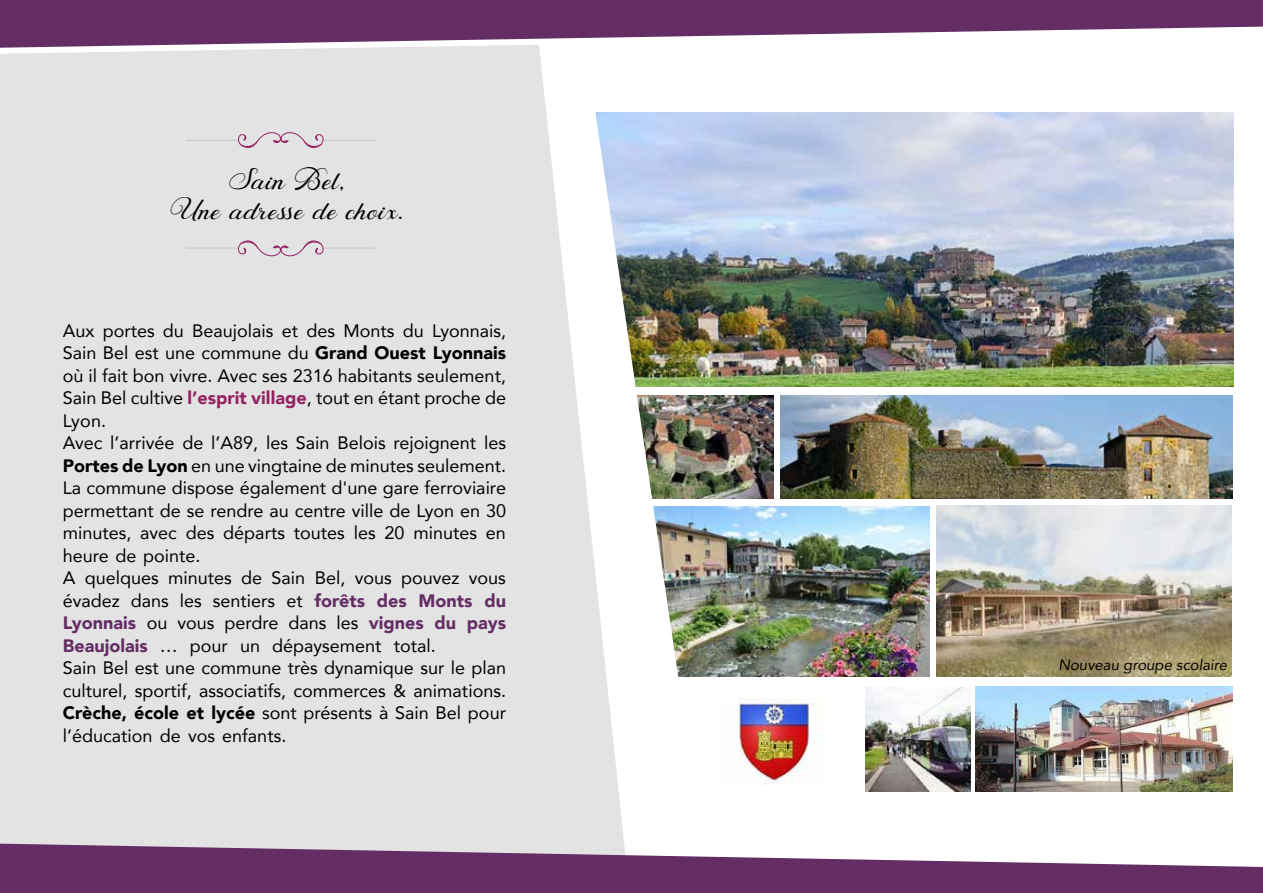
<style>
.page{position:relative;width:1263px;height:893px;background:#fff}
.page>*{position:absolute;margin:0;border:0;box-sizing:border-box;transform-origin:0 0}
.t1{font:32.85px/30.2px "Behind Script";color:#000;text-align:center}
.t2{font:18px/22.5px "Avenir";color:#000}
.t3{font:italic 15px "Avenir";color:#000}
.s1{font-weight:900}
.s2{font-weight:900;color:#932363}
.s3{font-weight:900;color:#642e64}
</style>
<div class="page">
<img style="left:738px;top:699px;width:76px;height:86px">
<img style="left:937px;top:506px;width:294px;height:170px">
<img style="left:976px;top:686px;width:256px;height:105px">
<img style="left:678px;top:506px;width:251px;height:170px">
<img style="left:780px;top:396px;width:452px;height:102px">
<img style="left:866px;top:687px;width:104px;height:104px">
<img style="left:678px;top:396px;width:95px;height:102px">
<div style="left:0;top:57px;width:624px;height:787px;background:#e3e3e3"></div>
<svg style="left:0;top:844px;width:1263px;height:49px;fill:#642e64"></svg>
<hr style="left:186px;top:140px;width:189px;height:1px;background:#c6c6c6">
<svg style="left:236px;top:129px;width:90px;height:24px;background:#dbd0d6"></svg>
<hr style="left:186px;top:248px;width:189px;height:1px;background:#c6c6c6">
<svg style="left:236px;top:236px;width:90px;height:23px;background:#dacfd6"></svg>
<svg style="left:0;top:0;width:1263px;height:57px"></svg>
<img style="left:678px;top:112px;width:555px;height:275px">
<img style="left:579px;top:86px;width:99px;height:609px">
<h1 class="t1" style="left:171px;top:166px;width:233px">Sain Bel,<br>Une adresse de choix.</h1>
<p class="t2" style="left:63px;top:318px;width:445px">Aux portes du Beaujolais et des Monts du Lyonnais, Sain Bel est une commune du <span class="s1">Grand Ouest Lyonnais </span>où il fait bon vivre. Avec ses 2316 habitants seulement, Sain Bel cultive <span class="s2">l’esprit village</span>, tout en étant proche de Lyon.<br>Avec l’arrivée de l’A89, les Sain Belois rejoignent les <span class="s1">Portes de Lyon</span> en une vingtaine de minutes seulement.<br>La commune dispose également d'une gare ferroviaire permettant de se rendre au centre ville de Lyon en 30 minutes, avec des départs toutes les 20 minutes en heure de pointe.<br>A quelques minutes de Sain Bel, vous pouvez vous évadez dans les sentiers et <span class="s3">forêts des Monts du Lyonnais</span> ou vous perdre dans les <span class="s3">vignes du pays Beaujolais</span> … pour un dépaysement total.<br>Sain Bel est une commune très dynamique sur le plan culturel, sportif, associatifs, commerces &amp; animations.<br><span class="s1">Crèche, école et lycée</span> sont présents à Sain Bel pour l’éducation de vos enfants.</p>
<p class="t3" style="left:1058px;top:656px;width:170px">Nouveau groupe scolaire</p>
</div>
